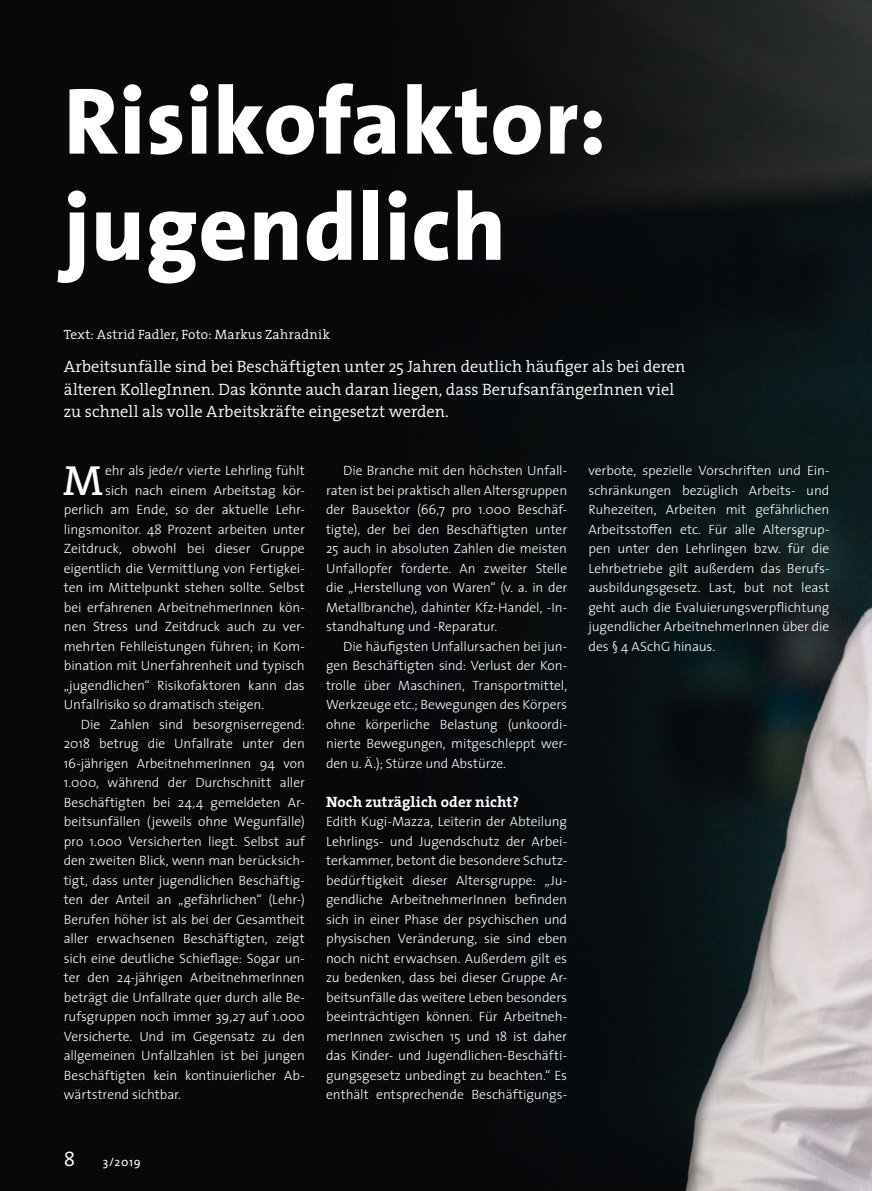
<style>
.page{position:relative;width:872px;height:1191px;background:#fff}
.page>*{position:absolute;margin:0;border:0;box-sizing:border-box;transform-origin:0 0}
.t1{font:800 95.1px/106.2px "The Sans";letter-spacing:.01em;color:#fff}
.t2{font:42.45px "The Serif";color:#fff}
.t3{font:21px "The Serif Semi Light Caps";color:#fff}
.t4{font:300 16.5px/22.5px "The Serif";color:#fff}
.t5{font:700 15px "The Serif";letter-spacing:.005em;color:#fff}
.t6{font:300 13.5px/19.5px "The Sans";letter-spacing:-.005em;color:#fff;text-align:justify}
.t7{font:300 13.5px "The Serif";letter-spacing:.015em;color:#fff}
.t8{font:12px "The Sans";color:#fff}
</style>
<div class="page">
<img style="left:0;top:0;width:872px;height:1191px">
<h1 class="t1" style="left:64px;top:66px;width:544px">Risikofaktor: jugendlich</h1>
<p class="t7" style="left:64px;top:323px;width:268px">Text: Astrid Fadler, Foto: Markus Zahradnik</p>
<p class="t4" style="left:64px;top:355px;width:623px">Arbeitsunfälle sind bei Beschäftigten unter 25 Jahren deutlich häufiger als bei deren älteren KollegInnen. Das könnte auch daran liegen, dass BerufsanfängerInnen viel zu schnell als volle Arbeitskräfte eingesetzt werden.</p>
<h2 class="t2" style="left:63px;top:445px;width:41px">M</h2>
<p class="t6" style="left:105px;top:460px;width:201px">ehr als jede/r vierte Lehrling fühlt</p>
<p class="t6" style="left:105px;top:480px;width:201px">sich nach einem Arbeitstag kör-</p>
<p class="t6" style="left:64px;top:499px;width:242px">perlich am Ende, so der aktuelle Lehr-</p>
<p class="t6" style="left:64px;top:519px;width:242px">lingsmonitor. 48 Prozent arbeiten unter</p>
<p class="t6" style="left:64px;top:538px;width:242px">Zeitdruck, obwohl bei dieser Gruppe</p>
<p class="t6" style="left:64px;top:558px;width:242px">eigentlich die Vermittlung von Fertigkei-</p>
<p class="t6" style="left:64px;top:577px;width:242px">ten im Mittelpunkt stehen sollte. Selbst</p>
<p class="t6" style="left:64px;top:597px;width:242px">bei erfahrenen ArbeitnehmerInnen kön-</p>
<p class="t6" style="left:64px;top:616px;width:242px">nen Stress und Zeitdruck auch zu ver-</p>
<p class="t6" style="left:64px;top:636px;width:242px">mehrten Fehlleistungen führen; in Kom-</p>
<p class="t6" style="left:64px;top:655px;width:242px">bination mit Unerfahrenheit und typisch</p>
<p class="t6" style="left:64px;top:675px;width:242px">„jugendlichen“ Risikofaktoren kann das</p>
<p class="t6" style="left:64px;top:694px;width:202px">Unfallrisiko so dramatisch steigen.</p>
<p class="t6" style="left:81px;top:714px;width:225px">Die Zahlen sind besorgniserregend:</p>
<p class="t6" style="left:64px;top:733px;width:242px">2018 betrug die Unfallrate unter den</p>
<p class="t6" style="left:64px;top:753px;width:242px">16-jährigen ArbeitnehmerInnen 94 von</p>
<p class="t6" style="left:64px;top:772px;width:242px">1.000, während der Durchschnitt aller</p>
<p class="t6" style="left:64px;top:792px;width:242px">Beschäftigten bei 24,4 gemeldeten Ar-</p>
<p class="t6" style="left:64px;top:811px;width:242px">beitsunfällen (jeweils ohne Wegunfälle)</p>
<p class="t6" style="left:64px;top:831px;width:242px">pro 1.000 Versicherten liegt. Selbst auf</p>
<p class="t6" style="left:64px;top:850px;width:242px">den zweiten Blick, wenn man berücksich-</p>
<p class="t6" style="left:64px;top:870px;width:242px">tigt, dass unter jugendlichen Beschäftig-</p>
<p class="t6" style="left:64px;top:889px;width:242px">ten der Anteil an „gefährlichen“ (Lehr-)</p>
<p class="t6" style="left:64px;top:909px;width:242px">Berufen höher ist als bei der Gesamtheit</p>
<p class="t6" style="left:64px;top:928px;width:242px">aller erwachsenen Beschäftigten, zeigt</p>
<p class="t6" style="left:64px;top:948px;width:242px">sich eine deutliche Schieflage: Sogar un-</p>
<p class="t6" style="left:64px;top:967px;width:242px">ter den 24-jährigen ArbeitnehmerInnen</p>
<p class="t6" style="left:64px;top:987px;width:242px">beträgt die Unfallrate quer durch alle Be-</p>
<p class="t6" style="left:64px;top:1006px;width:242px">rufsgruppen noch immer 39,27 auf 1.000</p>
<p class="t6" style="left:64px;top:1026px;width:242px">Versicherte. Und im Gegensatz zu den</p>
<p class="t6" style="left:64px;top:1045px;width:242px">allgemeinen Unfallzahlen ist bei jungen</p>
<p class="t6" style="left:64px;top:1065px;width:242px">Beschäftigten kein kontinuierlicher Ab-</p>
<p class="t6" style="left:64px;top:1084px;width:119px">wärtstrend sichtbar.</p>
<h3 class="t3" style="left:64px;top:1141px;width:13px">8</h3>
<p class="t8" style="left:103px;top:1151px;width:39px">3/2019</p>
<p class="t6" style="left:326px;top:460px;width:242px;text-indent:17px">Die Branche mit den höchsten Unfall&shy;raten ist bei praktisch allen Altersgruppen der Bausektor (66,7 pro 1.000 Beschäf&shy;tigte), der bei den Beschäftigten unter 25 auch in absoluten Zahlen die meisten Unfallopfer forderte. An zweiter Stelle die „Herstellung von Waren“ (v. a. in der Metallbranche), dahinter Kfz-Handel, -In&shy;standhaltung und -Reparatur.</p>
<p class="t6" style="left:326px;top:636px;width:242px;text-indent:17px">Die häufigsten Unfallursachen bei jun&shy;gen Beschäftigten sind: Verlust der Kon&shy;trolle über Maschinen, Transportmittel, Werkzeuge etc.; Bewegungen des Körpers ohne körperliche Belastung (unkoordi&shy;nierte Bewegungen, mitgeschleppt wer&shy;den u. Ä.); Stürze und Abstürze.</p>
<p class="t5" style="left:326px;top:789px;width:194px">Noch zuträglich oder nicht?</p>
<p class="t6" style="left:326px;top:811px;width:242px">Edith Kugi-Mazza, Leiterin der Abteilung Lehrlings- und Jugendschutz der Arbei&shy;terkammer, betont die besondere Schutz&shy;bedürftigkeit dieser Altersgruppe: „Ju&shy;gendliche ArbeitnehmerInnen befinden sich in einer Phase der psychischen und physischen Veränderung, sie sind eben noch nicht erwachsen. Außerdem gilt es zu bedenken, dass bei dieser Gruppe Ar&shy;beitsunfälle das weitere Leben besonders beeinträchtigen können. Für Arbeitneh&shy;merInnen zwischen 15 und 18 ist daher das Kinder- und Jugendlichen-Beschäfti&shy;gungsgesetz unbedingt zu beachten.“ Es enthält entsprechende Beschäftigungs-</p>
<p class="t6" style="left:588px;top:460px;width:242px">verbote, spezielle Vorschriften und Ein&shy;schränkungen bezüglich Arbeits- und Ruhezeiten, Arbeiten mit gefährlichen Arbeitsstoffen etc. Für alle Altersgrup&shy;pen unter den Lehrlingen bzw. für die Lehrbetriebe gilt außerdem das Berufs&shy;ausbildungsgesetz. Last, but not least geht auch die Evaluierungsverpflichtung jugendlicher ArbeitnehmerInnen über die des § 4 ASchG hinaus.</p>
</div>
